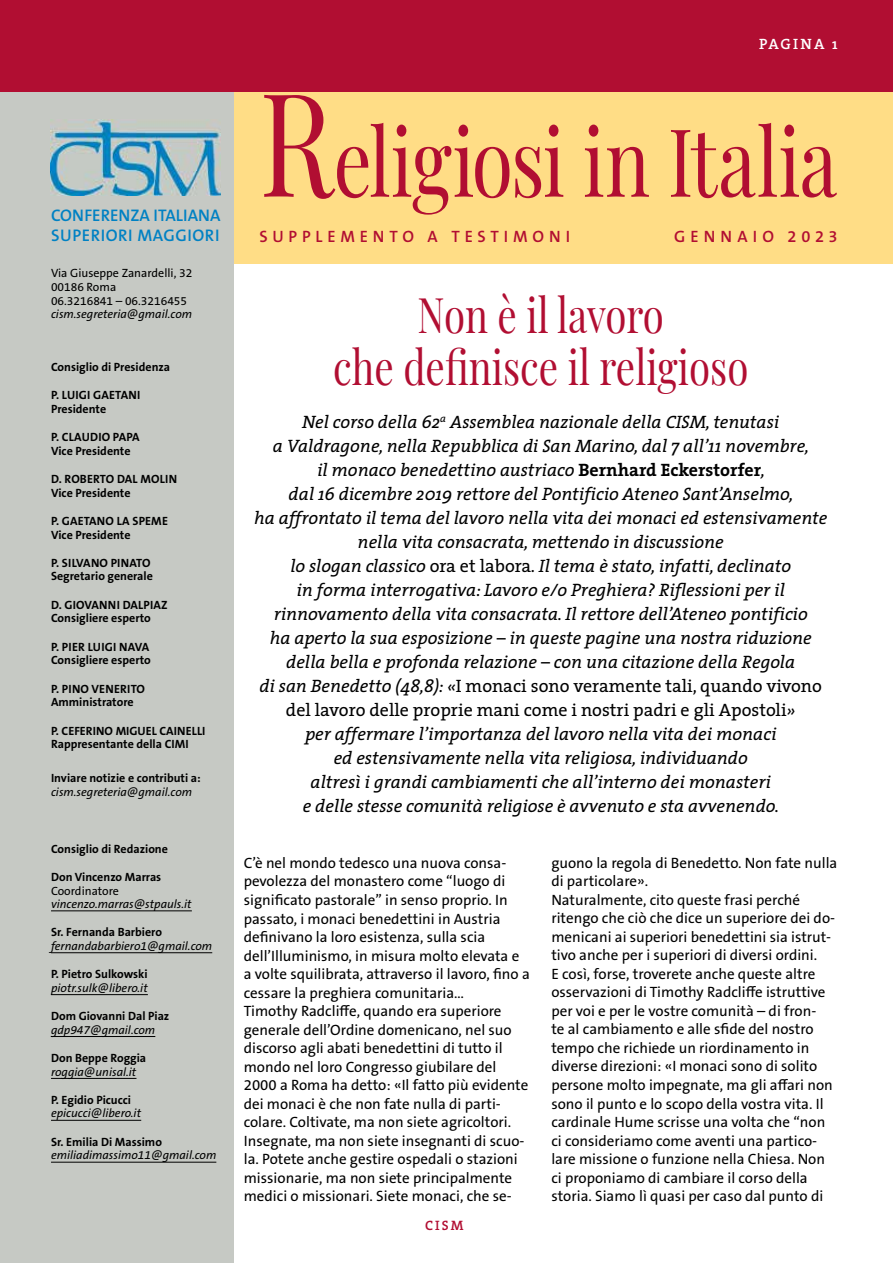
<style>
.page{position:relative;width:893px;height:1263px;background:#fff}
.page>*{position:absolute;margin:0;border:0;box-sizing:border-box;transform-origin:0 0}
.t1{font:94.5px "Playfair Display";letter-spacing:-.01em;color:#b10e32;scale:.8 1}
.t2{font:48px/52.5px "Playfair Display";color:#b10e32;text-align:center;scale:.8 1}
.t3{font:italic 18px/24px "The Serif";color:#000;text-align:center}
.t4{font:18px/24px "The Serif Plain";color:#000;text-align:center}
.t5{font:600 16.8px/20.2px "The Sans B W6";letter-spacing:.015em;color:#0081c3}
.t6{font:600 16.5px "The Sans B W6";letter-spacing:.295em;color:#b10e32}
.t7{font:15px/18.5px "The Sans B W5 Plain";color:#000}
.t8{font:600 15px "The Serif";letter-spacing:.145em;color:#fff}
.t9{font:600 13.65px "The Serif";color:#b10e32}
.t10{font:700 12px/13.5px "The Sans B W7";color:#000}
.t11{font:italic 12px "The Sans B W5 Plain";color:#000}
.t12{font:12px/13.5px "The Sans B W5 Plain";color:#000}
.s1{font-size:144px}
.s2{font-weight:700;font-style:normal}
.s3{font-family:"The Serif Plain";font-style:normal}
.s4{font-family:"The Serif";font-style:italic}
</style>
<div class="page">
<div style="left:0;top:0;width:893px;height:94px;background:#b10e32"></div>
<div style="left:234px;top:92px;width:659px;height:172px;background:#ffdd86"></div>
<div style="left:0;top:92px;width:234px;height:1171px;background:#c6c9c4"></div>
<hr style="left:51px;top:910px;width:141px;height:1px;background:#000">
<hr style="left:51px;top:952px;width:161px;height:1px;background:#000">
<hr style="left:51px;top:994px;width:97px;height:1px;background:#000">
<hr style="left:51px;top:1036px;width:104px;height:1px;background:#000">
<hr style="left:51px;top:1078px;width:85px;height:1px;background:#000">
<hr style="left:51px;top:1120px;width:90px;height:1px;background:#000">
<hr style="left:51px;top:1162px;width:165px;height:1px;background:#000">
<img style="left:51px;top:119px;width:170px;height:77px">
<p class="t5" style="left:51px;top:205px;width:171px">CONFERENZA ITALIANA<br>SUPERIORI MAGGIORI</p>
<p class="t12" style="left:51px;top:267px;width:143px">Via Giuseppe Zanardelli, 32<br>00186 Roma<br>06.3216841 – 06.3216455</p>
<p class="t11" style="left:51px;top:307px;width:143px">cism.segreteria@gmail.com</p>
<p class="t10" style="left:51px;top:360px;width:121px">Consiglio di Presidenza</p>
<p class="t10" style="left:51px;top:389px;width:91px">P. LUIGI GAETANI<br>Presidente</p>
<p class="t10" style="left:51px;top:431px;width:90px">P. CLAUDIO PAPA<br>Vice Presidente</p>
<p class="t10" style="left:51px;top:472px;width:128px">D. ROBERTO DAL MOLIN<br>Vice Presidente</p>
<p class="t10" style="left:51px;top:514px;width:118px">P. GAETANO LA SPEME<br>Vice Presidente</p>
<p class="t10" style="left:51px;top:556px;width:103px">P. SILVANO PINATO<br>Segretario generale</p>
<p class="t10" style="left:51px;top:598px;width:118px">D. GIOVANNI DALPIAZ<br>Consigliere esperto</p>
<p class="t10" style="left:51px;top:640px;width:101px">P. PIER LUIGI NAVA<br>Consigliere esperto</p>
<p class="t10" style="left:51px;top:682px;width:95px">P. PINO VENERITO<br>Amministratore</p>
<p class="t10" style="left:51px;top:724px;width:156px">P. CEFERINO MIGUEL CAINELLI<br>Rappresentante della CIMI</p>
<p class="t10" style="left:51px;top:772px;width:151px">Inviare notizie e contributi a:</p>
<p class="t11" style="left:51px;top:784px;width:143px">cism.segreteria@gmail.com</p>
<p class="t10" style="left:51px;top:842px;width:118px">Consiglio di Redazione</p>
<p class="t10" style="left:51px;top:870px;width:112px">Don Vincenzo Marras</p>
<p class="t12" style="left:51px;top:884px;width:69px">Coordinatore</p>
<p class="t11" style="left:51px;top:897px;width:142px">vincenzo.marras@stpauls.it</p>
<p class="t10" style="left:51px;top:926px;width:113px">Sr. Fernanda Barbiero</p>
<p class="t11" style="left:51px;top:938px;width:163px">fernandabarbiero1@gmail.com</p>
<p class="t10" style="left:51px;top:967px;width:98px">P. Pietro Sulkowski</p>
<p class="t11" style="left:51px;top:980px;width:98px">piotr.sulk@libero.it</p>
<p class="t10" style="left:51px;top:1009px;width:120px">Dom Giovanni Dal Piaz</p>
<p class="t11" style="left:51px;top:1022px;width:106px">gdp947@gmail.com</p>
<p class="t10" style="left:51px;top:1051px;width:97px">Don Beppe Roggia</p>
<p class="t11" style="left:51px;top:1064px;width:87px">roggia@unisal.it</p>
<p class="t10" style="left:51px;top:1093px;width:82px">P. Egidio Picucci</p>
<p class="t11" style="left:51px;top:1106px;width:92px">epicucci@libero.it</p>
<p class="t10" style="left:51px;top:1135px;width:112px">Sr. Emilia Di Massimo</p>
<p class="t11" style="left:51px;top:1148px;width:167px">emiliadimassimo11@gmail.com</p>
<p class="t8" style="left:759px;top:32px;width:80px">PAGINA 1</p>
<h1 class="t1" style="left:259px;top:88px;width:724px"><span class="s1">R</span>eligiosi in Italia</h1>
<p class="t6" style="left:259px;top:226px;width:312px">SUPPLEMENTO A TESTIMONI</p>
<p class="t6" style="left:674px;top:226px;width:165px">GENNAIO 2023</p>
<h2 class="t2" style="left:333px;top:284px;width:521px">Non è il lavoro<br>che definisce il religioso</h2>
<p class="t3" style="left:254px;top:410px;width:575px">Nel corso della 62<sup>a</sup> Assemblea nazionale della CISM, tenutasi<br>a Valdragone, nella Repubblica di San Marino, dal 7 all’11 novembre,<br>il monaco benedettino austriaco <span class="s2">Bernhard Eckerstorfer</span>,<br>dal 16 dicembre 2019 rettore del Pontificio Ateneo Sant’Anselmo,<br>ha affrontato il tema del lavoro nella vita dei monaci ed estensivamente nella vita consacrata, mettendo in discussione<br>lo slogan classico <span class="s3">ora et labora</span>. Il tema è stato, infatti, declinato<br>in forma interrogativa: Lavoro e/o Preghiera? Riflessioni per il rinnovamento della vita consacrata. Il rettore dell’Ateneo pontificio<br>ha aperto la sua esposizione – in queste pagine una nostra riduzione della bella e profonda relazione – con una citazione della Regola</p>
<p class="t4" style="left:260px;top:673px;width:564px"><span class="s4">di san Benedetto (48,8): «</span>I monaci sono veramente tali, quando vivono del lavoro delle proprie mani come i nostri padri e gli Apostoli<span class="s4">»</span></p>
<p class="t3" style="left:303px;top:721px;width:478px">per affermare l’importanza del lavoro nella vita dei monaci ed estensivamente nella vita religiosa, individuando<br>altresì i grandi cambiamenti che all’interno dei monasteri<br>e delle stesse comunità religiose è avvenuto e sta avvenendo.</p>
<p class="t7" style="left:244px;top:854px;width:288px">C’è nel mondo tedesco una nuova consa&shy;pevolezza del monastero come “luogo di significato pastorale” in senso proprio. In passato, i monaci benedettini in Austria definivano la loro esistenza, sulla scia dell’Illuminismo, in misura molto elevata e a volte squilibrata, attraverso il lavoro, fino a cessare la preghiera comunitaria...<br>Timothy Radcliffe, quando era superiore generale dell’Ordine domenicano, nel suo discorso agli abati benedettini di tutto il mondo nel loro Congresso giubilare del 2000 a Roma ha detto: «Il fatto più evidente dei monaci è che non fate nulla di parti&shy;colare. Coltivate, ma non siete agricoltori.<br>Insegnate, ma non siete insegnanti di scuo&shy;la. Potete anche gestire ospedali o stazioni missionarie, ma non siete principalmente medici o missionari. Siete monaci, che se-</p>
<p class="t7" style="left:551px;top:854px;width:288px">guono la regola di Benedetto. Non fate nulla di particolare».<br>Naturalmente, cito queste frasi perché ritengo che ciò che dice un superiore dei do&shy;menicani ai superiori benedettini sia istrut&shy;tivo anche per i superiori di diversi ordini.<br>E così, forse, troverete anche queste altre osservazioni di Timothy Radcliffe istruttive per voi e per le vostre comunità – di fron-<br>te al cambiamento e alle sfide del nostro tempo che richiede un riordinamento in diverse direzioni: «I monaci sono di solito persone molto impegnate, ma gli affari non sono il punto e lo scopo della vostra vita. Il cardinale Hume scrisse una volta che “non ci consideriamo come aventi una partico&shy;lare missione o funzione nella Chiesa. Non ci proponiamo di cambiare il corso della storia. Siamo lì quasi per caso dal punto di</p>
<p class="t9" style="left:425px;top:1214px;width:40px">CISM</p>
</div>
